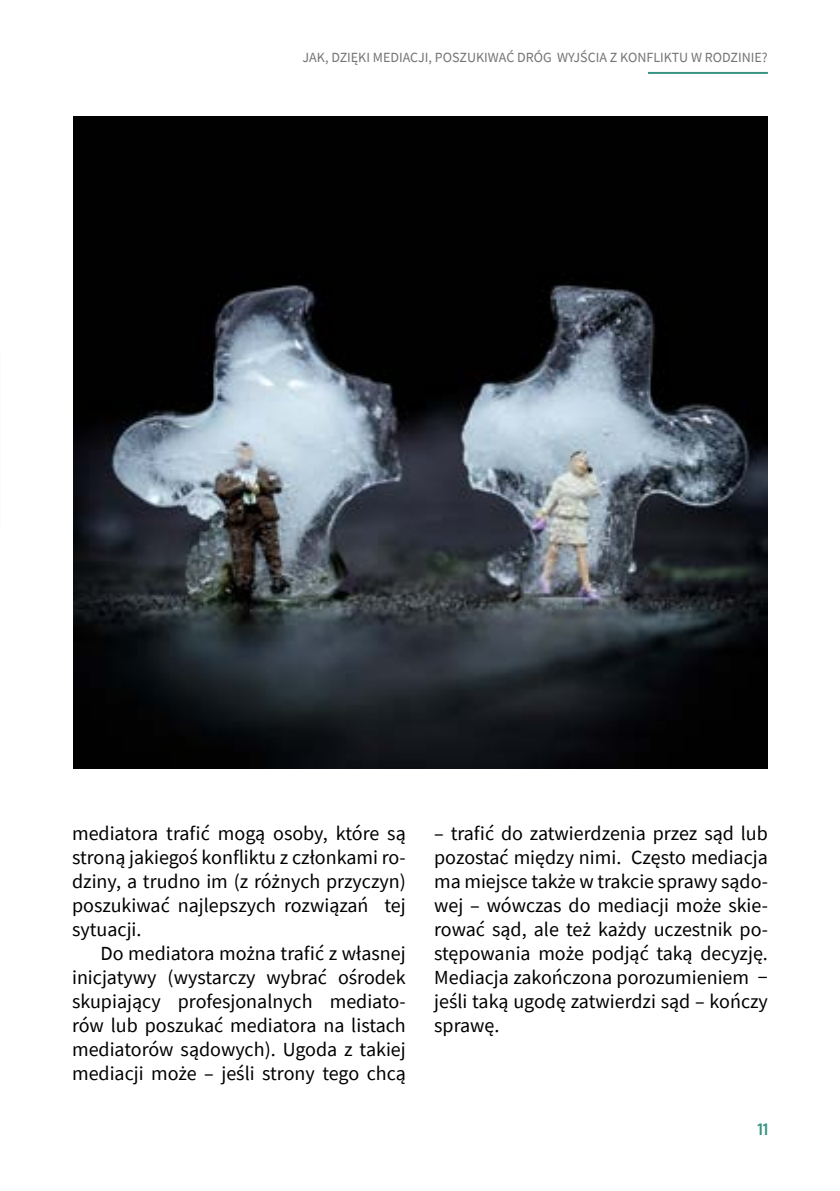
<style>
.page{position:relative;width:840px;height:1191px;background:#fff}
.page>*{position:absolute;margin:0;border:0;box-sizing:border-box;transform-origin:0 0}
.t1{font:20px/24px "Source Sans Pro";color:#000;text-align:justify}
.t2{font:700 16px "Oxygen";color:#379482}
.t3{font:14px "Source Sans Pro";color:#757373}
</style>
<div class="page">
<hr style="left:647px;top:72px;width:120px;height:2px;background:#379482">
<img style="left:74px;top:116px;width:693px;height:653px">
<p class="t3" style="left:302px;top:48px;width:466px">JAK, DZIĘKI MEDIACJI, POSZUKIWAĆ DRÓG WYJŚCIA Z KONFLIKTU W RODZINIE?</p>
<p class="t1" style="left:72px;top:821px;width:335px">mediatora trafić mogą osoby, które są stroną jakiegoś konfliktu z członkami ro&shy;dziny, a trudno im (z różnych przyczyn) poszukiwać najlepszych rozwiązań tej sytuacji.</p>
<p class="t1" style="left:72px;top:941px;width:335px;text-indent:28px">Do mediatora można trafić z własnej inicjatywy (wystarczy wybrać ośrodek skupiający profesjonalnych mediato&shy;rów lub poszukać mediatora na listach mediatorów sądowych). Ugoda z takiej mediacji może – jeśli strony tego chcą</p>
<p class="t1" style="left:434px;top:821px;width:335px">– trafić do zatwierdzenia przez sąd lub pozostać między nimi. Często mediacja ma miejsce także w trakcie sprawy sądo&shy;wej – wówczas do mediacji może skie&shy;rować sąd, ale też każdy uczestnik po&shy;stępowania może podjąć taką decyzję.<br>Mediacja zakończona porozumieniem − jeśli taką ugodę zatwierdzi sąd – kończy sprawę.</p>
<p class="t2" style="left:757px;top:1119px;width:12px">11</p>
</div>
